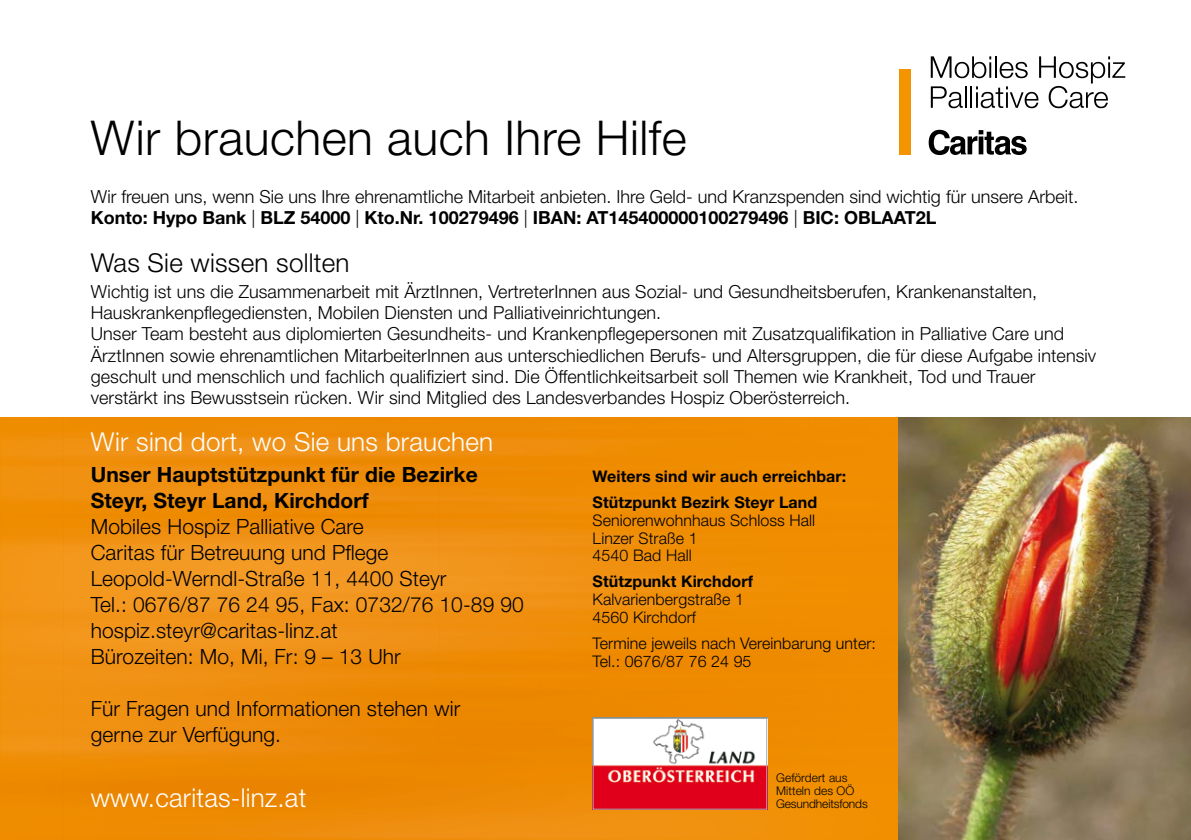
<style>
.page{position:relative;width:1191px;height:840px;background:#fff}
.page>*{position:absolute;margin:0;border:0;box-sizing:border-box;transform-origin:0 0}
.t1{font:300 48px "Helvetica Neue LT Std";letter-spacing:.01em;color:#000}
.t2{font:300 26px "Helvetica Neue LT Std";letter-spacing:.01em;color:#fff}
.t3{font:300 26px "Helvetica Neue LT Std";letter-spacing:.01em;color:#000}
.t4{font:300 21px/26px "Helvetica Neue LT Std";letter-spacing:.005em;color:#000}
.t5{font:700 21px/26px "Helvetica Neue LT Std";letter-spacing:.005em;color:#000}
.t6{font:300 18px/21px "Helvetica Neue LT Std";letter-spacing:.005em;color:#000}
.t7{font:300 16px/17.8px "Helvetica Neue LT Std";letter-spacing:.005em;color:#000}
.t8{font:700 16px/25.8px "Helvetica Neue LT Std";letter-spacing:.005em;color:#000}
.t9{font:300 12px/13px "Helvetica Neue LT Std";letter-spacing:.005em;color:#000}
.s1{font-weight:700}
</style>
<div class="page">
<img style="left:0;top:417px;width:899px;height:422px">
<div style="left:899px;top:69px;width:11px;height:85px;background:#f39400"></div>
<svg style="left:928px;top:130px;width:98px;height:25px"></svg>
<svg style="left:930px;top:56px;width:195px;height:52px"></svg>
<img style="left:899px;top:417px;width:292px;height:422px">
<svg style="left:592px;top:717px;width:175px;height:92px"></svg>
<h1 class="t1" style="left:91px;top:108px;width:597px">Wir brauchen auch Ihre Hilfe</h1>
<p class="t6" style="left:91px;top:185px;width:989px">Wir freuen uns, wenn Sie uns Ihre ehrenamtliche Mitarbeit anbieten. Ihre Geld- und Kranzspenden sind wichtig für unsere Arbeit.<br><span class="s1">Konto: Hypo Bank</span> | <span class="s1">BLZ 54000</span> | <span class="s1">Kto.Nr. 100279496</span> | <span class="s1">IBAN: AT145400000100279496</span> | <span class="s1">BIC: OBLAAT2L</span></p>
<h2 class="t3" style="left:91px;top:246px;width:260px">Was Sie wissen sollten</h2>
<p class="t6" style="left:91px;top:281px;width:1007px">Wichtig ist uns die Zusammenarbeit mit ÄrztInnen, VertreterInnen aus Sozial- und Gesundheitsberufen, Krankenanstalten, Hauskrankenpflegediensten, Mobilen Diensten und Palliativeinrichtungen.<br>Unser Team besteht aus diplomierten Gesundheits- und Krankenpflegepersonen mit Zusatzqualifikation in Palliative Care und ÄrztInnen sowie ehrenamtlichen MitarbeiterInnen aus unterschiedlichen Berufs- und Altersgruppen, die für diese Aufgabe intensiv geschult und menschlich und fachlich qualifiziert sind. Die Öffentlichkeitsarbeit soll Themen wie Krankheit, Tod und Trauer verstärkt ins Bewusstsein rücken. Wir sind Mitglied des Landesverbandes Hospiz Oberösterreich.</p>
<h2 class="t2" style="left:91px;top:426px;width:404px">Wir sind dort, wo Sie uns brauchen</h2>
<p class="t5" style="left:91px;top:461px;width:388px">Unser Hauptstützpunkt für die Bezirke<br>Steyr, Steyr Land, Kirchdorf</p>
<p class="t4" style="left:91px;top:513px;width:435px">Mobiles Hospiz Palliative Care<br>Caritas für Betreuung und Pflege Leopold-Werndl-Straße 11, 4400 Steyr<br>Tel.: 0676/87 76 24 95, Fax: 0732/76 10-89 90 hospiz.steyr@caritas-linz.at<br>Bürozeiten: Mo, Mi, Fr: 9 – 13 Uhr</p>
<p class="t4" style="left:91px;top:695px;width:371px">Für Fragen und Informationen stehen wir gerne zur Verfügung.</p>
<h2 class="t2" style="left:91px;top:781px;width:217px">www.caritas-linz.at</h2>
<p class="t8" style="left:592px;top:463px;width:255px">Weiters sind wir auch erreichbar:<br>Stützpunkt Bezirk Steyr Land</p>
<p class="t7" style="left:592px;top:510px;width:224px">Seniorenwohnhaus Schloss Hall<br>Linzer Straße 1<br>4540 Bad Hall</p>
<p class="t8" style="left:592px;top:568px;width:162px">Stützpunkt Kirchdorf</p>
<p class="t7" style="left:592px;top:590px;width:153px">Kalvarienbergstraße 1<br>4560 Kirchdorf</p>
<p class="t7" style="left:592px;top:633px;width:285px">Termine jeweils nach Vereinbarung unter:<br>Tel.: 0676/87 76 24 95</p>
<p class="t9" style="left:776px;top:770px;width:93px">Gefördert aus<br>Mitteln des OÖ<br>Gesundheitsfonds</p>
</div>
